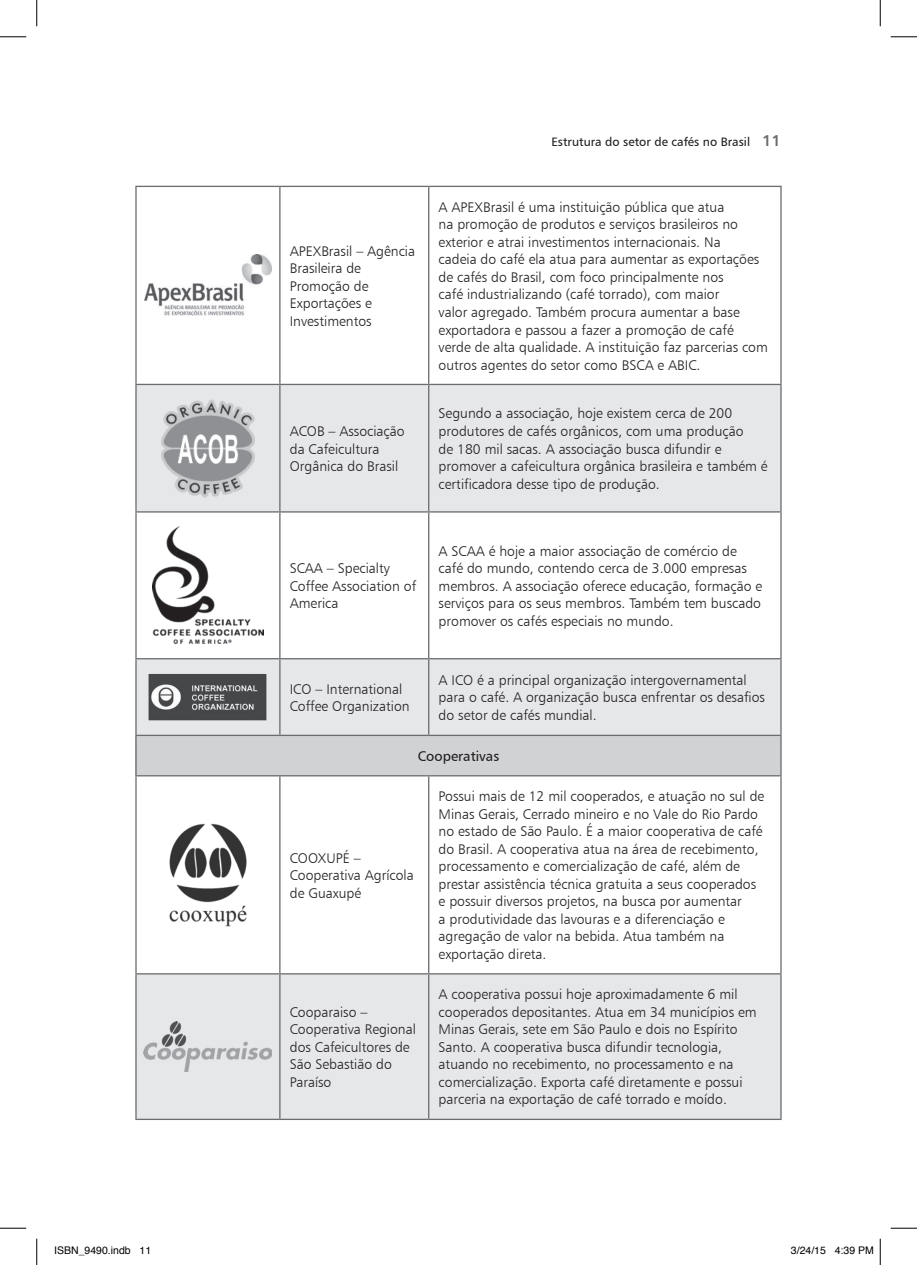
<style>
.page{position:relative;width:917px;height:1265px;background:#fff}
.page>*{position:absolute;margin:0;border:0;box-sizing:border-box;transform-origin:0 0}
.t1{font:14px/17.5px "Humanist 777 BT Light B";color:#231f20}
.t2{font:14px "Humanist 777 BT Roman B";color:#231f20}
.t3{font:12.25px "Humanist 777 BT Roman B";color:#231f20}
.t4{font:10.5px "Helvetica";color:#000}
.s1{font-family:"Humanist 777 BT Bold B";font-size:15.75px;color:#6c6d70}
</style>
<div class="page">
<svg style="left:137px;top:385px;width:643px;height:733px;fill:#e6e7e9"></svg>
<div style="left:136px;top:735px;width:645px;height:40px;background:#d1d2d4"></div>
<hr style="left:135px;top:186px;width:145px;height:1px;background:#6c6d70">
<hr style="left:135px;top:187px;width:2px;height:196px;background:#6c6d70">
<hr style="left:280px;top:186px;width:149px;height:1px;background:#6c6d70">
<hr style="left:279px;top:187px;width:1px;height:196px;background:#6c6d70">
<hr style="left:429px;top:186px;width:353px;height:1px;background:#6c6d70">
<hr style="left:428px;top:187px;width:1px;height:196px;background:#6c6d70">
<hr style="left:780px;top:187px;width:2px;height:196px;background:#6c6d70">
<hr style="left:135px;top:383px;width:145px;height:2px;background:#6c6d70">
<hr style="left:135px;top:385px;width:2px;height:126px;background:#6c6d70">
<hr style="left:280px;top:383px;width:149px;height:2px;background:#6c6d70">
<hr style="left:279px;top:385px;width:1px;height:126px;background:#6c6d70">
<hr style="left:429px;top:383px;width:353px;height:2px;background:#6c6d70">
<hr style="left:428px;top:385px;width:1px;height:126px;background:#6c6d70">
<hr style="left:780px;top:385px;width:2px;height:126px;background:#6c6d70">
<hr style="left:135px;top:511px;width:145px;height:1px;background:#6c6d70">
<hr style="left:135px;top:512px;width:2px;height:146px;background:#6c6d70">
<hr style="left:280px;top:511px;width:149px;height:1px;background:#6c6d70">
<hr style="left:279px;top:512px;width:1px;height:146px;background:#6c6d70">
<hr style="left:429px;top:511px;width:353px;height:1px;background:#6c6d70">
<hr style="left:428px;top:512px;width:1px;height:146px;background:#6c6d70">
<hr style="left:780px;top:512px;width:2px;height:146px;background:#6c6d70">
<hr style="left:135px;top:658px;width:145px;height:1px;background:#6c6d70">
<hr style="left:135px;top:659px;width:2px;height:75px;background:#6c6d70">
<hr style="left:280px;top:658px;width:149px;height:1px;background:#6c6d70">
<hr style="left:279px;top:659px;width:1px;height:75px;background:#6c6d70">
<hr style="left:429px;top:658px;width:353px;height:1px;background:#6c6d70">
<hr style="left:428px;top:659px;width:1px;height:75px;background:#6c6d70">
<hr style="left:780px;top:659px;width:2px;height:75px;background:#6c6d70">
<hr style="left:135px;top:734px;width:145px;height:1px;background:#6c6d70">
<hr style="left:135px;top:735px;width:2px;height:40px;background:#6c6d70">
<hr style="left:280px;top:734px;width:149px;height:1px;background:#6c6d70">
<hr style="left:429px;top:734px;width:353px;height:1px;background:#6c6d70">
<hr style="left:780px;top:735px;width:2px;height:40px;background:#6c6d70">
<hr style="left:135px;top:775px;width:145px;height:1px;background:#6c6d70">
<hr style="left:135px;top:776px;width:2px;height:196px;background:#6c6d70">
<hr style="left:280px;top:775px;width:149px;height:1px;background:#6c6d70">
<hr style="left:279px;top:776px;width:1px;height:196px;background:#6c6d70">
<hr style="left:429px;top:775px;width:353px;height:1px;background:#6c6d70">
<hr style="left:428px;top:776px;width:1px;height:196px;background:#6c6d70">
<hr style="left:780px;top:776px;width:2px;height:196px;background:#6c6d70">
<hr style="left:135px;top:972px;width:145px;height:2px;background:#6c6d70">
<hr style="left:135px;top:974px;width:2px;height:144px;background:#6c6d70">
<hr style="left:280px;top:972px;width:149px;height:2px;background:#6c6d70">
<hr style="left:279px;top:974px;width:1px;height:144px;background:#6c6d70">
<hr style="left:429px;top:972px;width:353px;height:2px;background:#6c6d70">
<hr style="left:428px;top:974px;width:1px;height:144px;background:#6c6d70">
<hr style="left:780px;top:974px;width:2px;height:144px;background:#6c6d70">
<hr style="left:135px;top:1118px;width:145px;height:1px;background:#6c6d70">
<hr style="left:280px;top:1118px;width:149px;height:1px;background:#6c6d70">
<hr style="left:429px;top:1118px;width:353px;height:1px;background:#6c6d70">
<img style="left:144px;top:255px;width:127px;height:61px">
<img style="left:161px;top:399px;width:93px;height:98px">
<img style="left:152px;top:526px;width:111px;height:117px">
<img style="left:149px;top:673px;width:118px;height:47px">
<img style="left:164px;top:820px;width:87px;height:109px">
<img style="left:144px;top:1021px;width:128px;height:50px">
<svg style="left:0;top:36px;width:26px;height:1px"></svg>
<svg style="left:891px;top:36px;width:26px;height:1px"></svg>
<svg style="left:0;top:1227px;width:26px;height:1px"></svg>
<svg style="left:891px;top:1227px;width:26px;height:1px"></svg>
<svg style="left:36px;top:0;width:1px;height:26px"></svg>
<svg style="left:36px;top:1238px;width:1px;height:26px"></svg>
<svg style="left:880px;top:0;width:1px;height:26px"></svg>
<svg style="left:880px;top:1238px;width:1px;height:26px"></svg>
<p class="t1" style="left:290px;top:242px;width:127px">APEXBrasil – Agência<br>Brasileira de<br>Promoção de<br>Exportações e<br>Investimentos</p>
<p class="t1" style="left:290px;top:422px;width:116px">ACOB – Associação da Cafeicultura<br>Orgânica do Brasil</p>
<p class="t1" style="left:290px;top:559px;width:128px">SCAA – Specialty<br>Coffee Association of<br>America</p>
<p class="t3" style="left:551px;top:134px;width:231px">Estrutura do setor de cafés no Brasil <span class="s1">11</span></p>
<p class="t1" style="left:439px;top:198px;width:331px">A APEXBrasil é uma instituição pública que atua<br>na promoção de produtos e serviços brasileiros no exterior e atrai investimentos internacionais. Na<br>cadeia do café ela atua para aumentar as exportações de cafés do Brasil, com foco principalmente nos<br>café industrializando (café torrado), com maior<br>valor agregado. Também procura aumentar a base exportadora e passou a fazer a promoção de café verde de alta qualidade. A instituição faz parcerias com outros agentes do setor como BSCA e ABIC.</p>
<p class="t1" style="left:439px;top:404px;width:330px">Segundo a associação, hoje existem cerca de 200 produtores de cafés orgânicos, com uma produção<br>de 180 mil sacas. A associação busca difundir e promover a cafeicultura orgânica brasileira e também é certificadora desse tipo de produção.</p>
<p class="t1" style="left:439px;top:541px;width:325px">A SCAA é hoje a maior associação de comércio de café do mundo, contendo cerca de 3.000 empresas membros. A associação oferece educação, formação e serviços para os seus membros. Também tem buscado promover os cafés especiais no mundo.</p>
<p class="t1" style="left:290px;top:679px;width:121px">ICO – International<br>Coffee Organization</p>
<p class="t1" style="left:439px;top:671px;width:328px">A ICO é a principal organização intergovernamental para o café. A organização busca enfrentar os desafios do setor de cafés mundial.</p>
<p class="t2" style="left:418px;top:747px;width:83px">Cooperativas</p>
<p class="t1" style="left:290px;top:848px;width:125px">COOXUPÉ –<br>Cooperativa Agrícola de Guaxupé</p>
<p class="t1" style="left:290px;top:1002px;width:128px">Cooparaiso –<br>Cooperativa Regional dos Cafeicultores de<br>São Sebastião do<br>Paraíso</p>
<p class="t1" style="left:439px;top:787px;width:327px">Possui mais de 12 mil cooperados, e atuação no sul de Minas Gerais, Cerrado mineiro e no Vale do Rio Pardo no estado de São Paulo. É a maior cooperativa de café do Brasil. A cooperativa atua na área de recebimento, processamento e comercialização de café, além de prestar assistência técnica gratuita a seus cooperados e possuir diversos projetos, na busca por aumentar<br>a produtividade das lavouras e a diferenciação e agregação de valor na bebida. Atua também na exportação direta.</p>
<p class="t1" style="left:439px;top:985px;width:319px">A cooperativa possui hoje aproximadamente 6 mil cooperados depositantes. Atua em 34 municípios em Minas Gerais, sete em São Paulo e dois no Espírito Santo. A cooperativa busca difundir tecnologia, atuando no recebimento, no processamento e na comercialização. Exporta café diretamente e possui parceria na exportação de café torrado e moído.</p>
<p class="t4" style="left:54px;top:1242px;width:98px">ISBN_9490.indb 11</p>
<p class="t4" style="left:791px;top:1242px;width:84px">3/24/15 4:39 PM</p>
</div>
